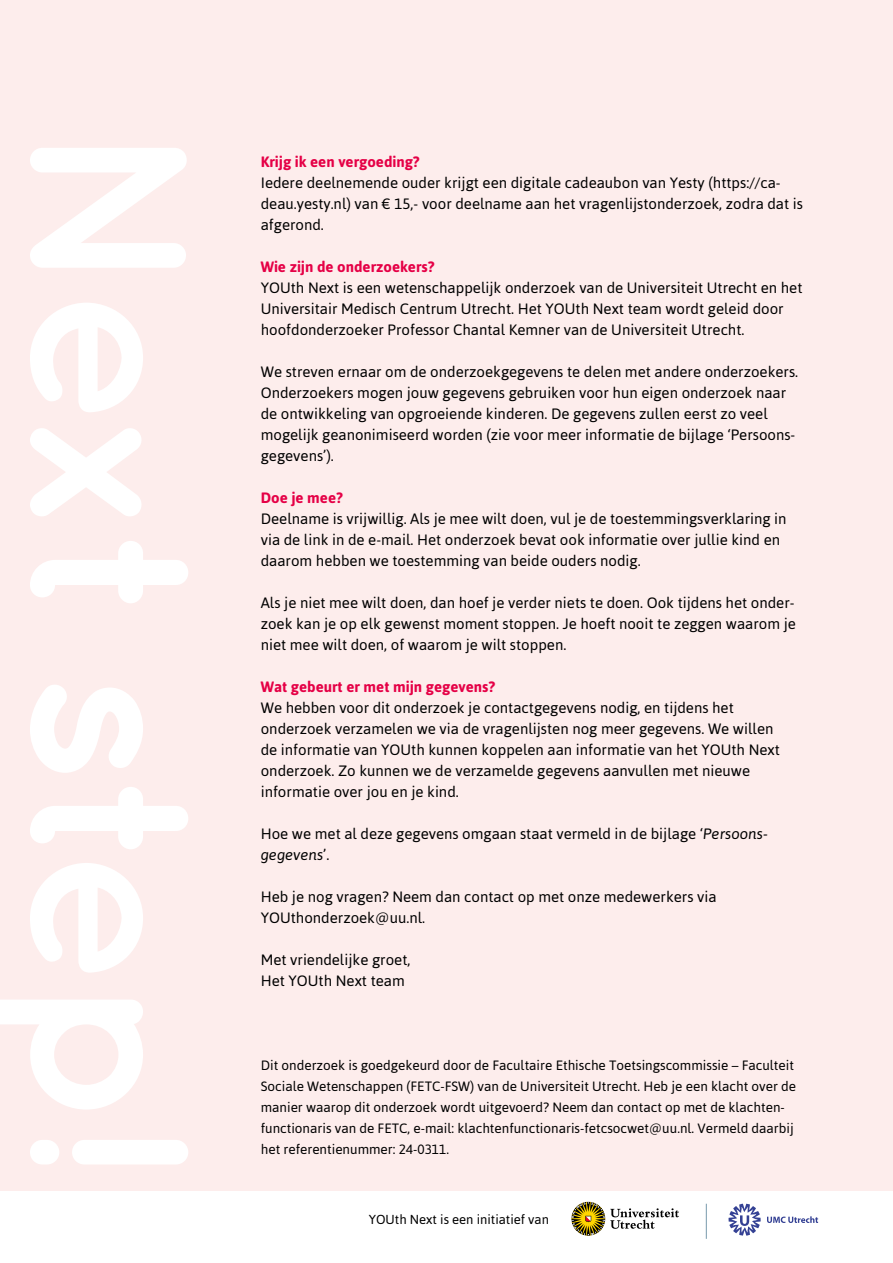
<style>
.page{position:relative;width:893px;height:1263px;background:#fff}
.page>*{position:absolute;margin:0;border:0;box-sizing:border-box;transform-origin:0 0}
.t1{font:15px/21px "Asap";color:#000}
.t2{font:700 15px "Asap";color:#e50046}
.t3{font:13.5px/21px "Asap";color:#000}
.t4{font:13.05px "Asap";color:#000}
.s1{font-style:italic}
</style>
<div class="page">
<div style="left:0;top:0;width:893px;height:1191px;background:#fdedec"></div>
<hr style="left:706px;top:1204px;width:1px;height:35px;background:#789aac">
<svg style="left:728px;top:1204px;width:33px;height:31px"></svg>
<svg style="left:767px;top:1216px;width:51px;height:7px"></svg>
<svg style="left:571px;top:1202px;width:108px;height:34px"></svg>
<p class="t2" style="left:261px;top:153px;width:160px">Krijg ik een vergoeding?</p>
<p class="t1" style="left:261px;top:172px;width:544px">Iedere deelnemende ouder krijgt een digitale cadeaubon van Yesty (https://ca&shy;deau.yesty.nl) van € 15,- voor deelname aan het vragenlijstonderzoek, zodra dat is afgerond.</p>
<p class="t2" style="left:261px;top:258px;width:175px">Wie zijn de onderzoekers?</p>
<p class="t1" style="left:261px;top:277px;width:543px">YOUth Next is een wetenschappelijk onderzoek van de Universiteit Utrecht en het<br>Universitair Medisch Centrum Utrecht. Het YOUth Next team wordt geleid door hoofdonderzoeker Professor Chantal Kemner van de Universiteit Utrecht.</p>
<p class="t1" style="left:261px;top:361px;width:539px">We streven ernaar om de onderzoekgegevens te delen met andere onderzoekers.<br>Onderzoekers mogen jouw gegevens gebruiken voor hun eigen onderzoek naar de ontwikkeling van opgroeiende kinderen. De gegevens zullen eerst zo veel mogelijk geanonimiseerd worden (zie voor meer informatie de bijlage ‘Persoons&shy;gegevens’).</p>
<p class="t2" style="left:261px;top:489px;width:84px">Doe je mee?</p>
<p class="t1" style="left:261px;top:508px;width:527px">Deelname is vrijwillig. Als je mee wilt doen, vul je de toestemmingsverklaring in via de link in de e-mail. Het onderzoek bevat ook informatie over jullie kind en daarom hebben we toestemming van beide ouders nodig.</p>
<p class="t1" style="left:261px;top:592px;width:537px;text-align:justify">Als je niet mee wilt doen, dan hoef je verder niets te doen. Ook tijdens het onder&shy;zoek kan je op elk gewenst moment stoppen. Je hoeft nooit te zeggen waarom je niet mee wilt doen, of waarom je wilt stoppen.</p>
<p class="t2" style="left:261px;top:678px;width:236px">Wat gebeurt er met mijn gegevens?</p>
<p class="t1" style="left:261px;top:697px;width:521px">We hebben voor dit onderzoek je contactgegevens nodig, en tijdens het onderzoek verzamelen we via de vragenlijsten nog meer gegevens. We willen de informatie van YOUth kunnen koppelen aan informatie van het YOUth Next onderzoek. Zo kunnen we de verzamelde gegevens aanvullen met nieuwe informatie over jou en je kind.</p>
<p class="t1" style="left:261px;top:823px;width:508px">Hoe we met al deze gegevens omgaan staat vermeld in de bijlage ‘<span class="s1">Persoons&shy;gegevens</span>’.</p>
<p class="t1" style="left:261px;top:886px;width:457px">Heb je nog vragen? Neem dan contact op met onze medewerkers via<br>YOUthonderzoek@uu.nl.</p>
<p class="t1" style="left:261px;top:949px;width:151px">Met vriendelijke groet,<br>Het YOUth Next team</p>
<p class="t3" style="left:261px;top:1055px;width:537px">Dit onderzoek is goedgekeurd door de Facultaire Ethische Toetsingscommissie – Faculteit Sociale Wetenschappen (FETC-FSW) van de Universiteit Utrecht. Heb je een klacht over de manier waarop dit onderzoek wordt uitgevoerd? Neem dan contact op met de klachten&shy;functionaris van de FETC, e-mail: klachtenfunctionaris-fetcsocwet@uu.nl. Vermeld daarbij het referentienummer: 24-0311.</p>
<p class="t4" style="left:369px;top:1212px;width:182px">YOUth Next is een initiatief van</p>
</div>
